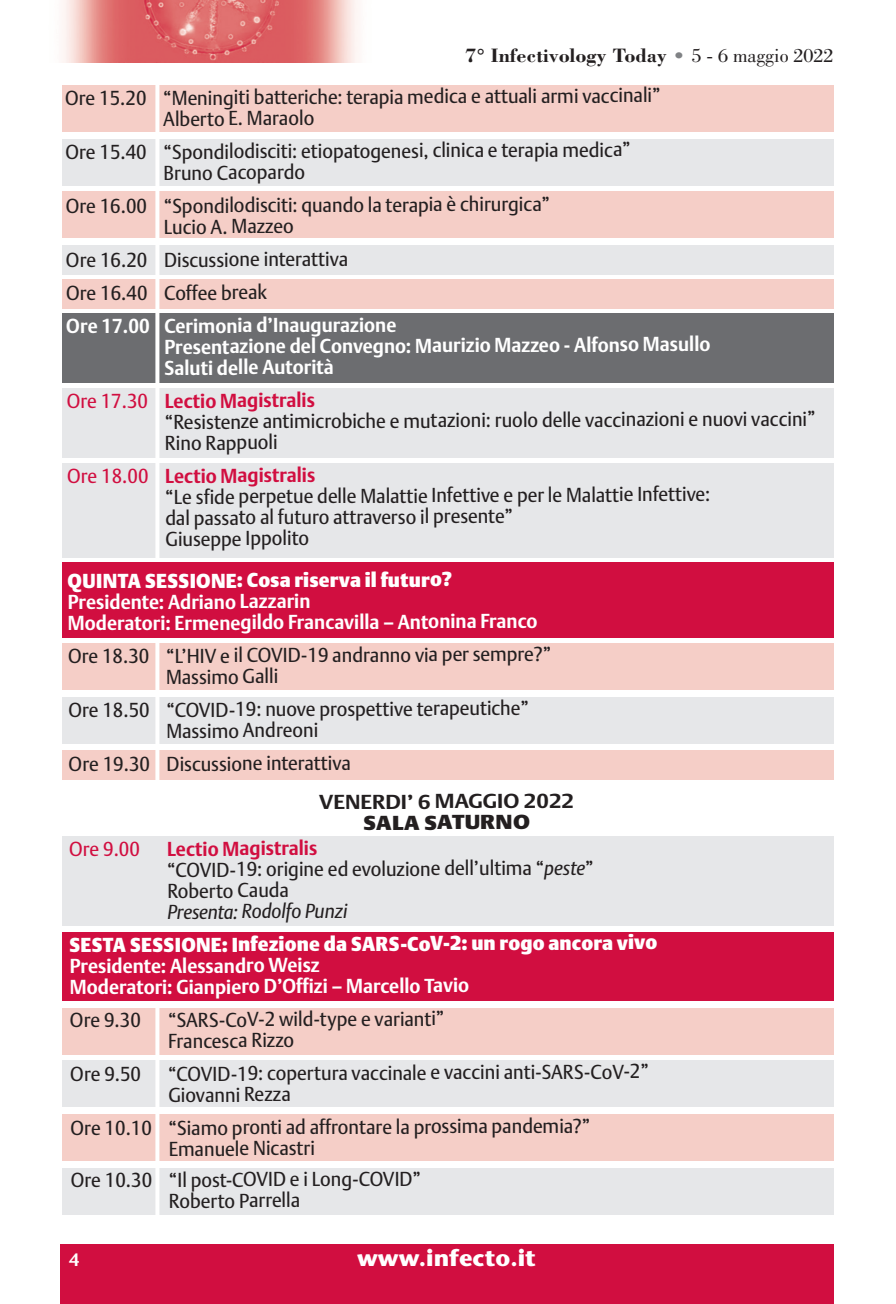
<style>
.page{position:relative;width:896px;height:1304px;background:#fff}
.page>*{position:absolute;margin:0;border:0;box-sizing:border-box;transform-origin:0 0}
.t1{font:700 23.4px "Stone Sans";color:#fff}
.t2{font:20px/21px "DTL Argo T";letter-spacing:-.005em;color:#231f20;scale:.94 1}
.t3{font:700 20px/20px "DTL Argo T";letter-spacing:-.005em;color:#fff;scale:.94 1}
.t4{font:800 20px "DTL Argo T";letter-spacing:-.005em;color:#fff;scale:.94 1}
.t5{font:700 20px "Bodoni";color:#231f20}
.t6{font:italic 20px "DTL Argo T";letter-spacing:-.005em;color:#231f20;scale:.94 1}
.t7{font:700 20px "DTL Argo T";letter-spacing:-.005em;color:#231f20;scale:1.1 1}
.t8{font:800 20px "DTL Argo T";letter-spacing:-.005em;color:#231f20;scale:1.1 1}
.t9{font:20px "DTL Argo T";color:#d10e40;scale:.94 1}
.t10{font:600 18px "Stone Sans";color:#fff}
.s1{color:#808285}
.s2{font-weight:400}
.s3{font-weight:400;color:#d10e40}
.s4{color:#d10e40}
.s5{font-weight:700;color:#d10e40}
.s6{font-style:italic}
</style>
<div class="page">
<div style="left:61px;top:1244px;width:772px;height:60px;background:#d10e40"></div>
<img style="left:62px;top:0;width:296px;height:62px">
<div style="left:62px;top:1008px;width:772px;height:47px;background:#f5cec7"></div>
<div style="left:62px;top:1168px;width:772px;height:47px;background:#e6e7e9"></div>
<div style="left:62px;top:1114px;width:772px;height:47px;background:#f5cec7"></div>
<div style="left:62px;top:1060px;width:772px;height:47px;background:#e6e7e9"></div>
<div style="left:63px;top:932px;width:771px;height:68px;background:#d10e40"></div>
<div style="left:62px;top:836px;width:771px;height:90px;background:#e6e7e9"></div>
<div style="left:62px;top:750px;width:771px;height:30px;background:#f5cec7"></div>
<div style="left:62px;top:697px;width:771px;height:47px;background:#e6e7e9"></div>
<div style="left:62px;top:643px;width:771px;height:47px;background:#f5cec7"></div>
<div style="left:62px;top:562px;width:771px;height:76px;background:#d10e40"></div>
<div style="left:62px;top:463px;width:772px;height:95px;background:#e6e7e9"></div>
<div style="left:62px;top:388px;width:772px;height:70px;background:#e6e7e9"></div>
<div style="left:62px;top:313px;width:771px;height:70px;background:#6c6d70"></div>
<div style="left:62px;top:279px;width:772px;height:29px;background:#f5cec7"></div>
<div style="left:62px;top:245px;width:772px;height:29px;background:#e6e7e9"></div>
<div style="left:62px;top:191px;width:772px;height:47px;background:#f5cec7"></div>
<div style="left:62px;top:139px;width:772px;height:47px;background:#e6e7e9"></div>
<div style="left:62px;top:85px;width:772px;height:47px;background:#f5cec7"></div>
<hr style="left:155px;top:81px;width:4px;height:479px;background:#fff">
<hr style="left:155px;top:640px;width:4px;height:145px;background:#fff">
<hr style="left:155px;top:1005px;width:4px;height:214px;background:#fff">
<p class="t5" style="left:465px;top:43px;width:370px">7° Infectivology Today <span class="s1">•</span> <span class="s2">5 - 6 maggio 2022</span></p>
<p class="t2" style="left:163px;top:86px;width:531px;line-height:21.6px;text-indent:-98px">Ore 15.20 “Meningiti batteriche: terapia medica e attuali armi vaccinali”<br>Alberto E. Maraolo</p>
<p class="t2" style="left:164px;top:140px;width:499px;line-height:21.6px;text-indent:-98px">Ore 15.40 “Spondilodisciti: etiopatogenesi, clinica e terapia medica”<br>Bruno Cacopardo</p>
<p class="t2" style="left:164px;top:194px;width:413px;text-indent:-98px">Ore 16.00 “Spondilodisciti: quando la terapia è chirurgica”<br>Lucio A. Mazzeo</p>
<p class="t2" style="left:66px;top:243px;width:302px;line-height:33.2px">Ore 16.20 Discussione interattiva<br>Ore 16.40 Coffee break</p>
<p class="t3" style="left:164px;top:315px;width:582px;text-indent:-98px">Ore 17.00 Cerimonia d’Inaugurazione<br>Presentazione del Convegno: Maurizio Mazzeo - Alfonso Masullo</p>
<p class="t3" style="left:67px;top:351px;width:286px;line-height:33px;text-indent:98px">Saluti delle Autorità<br><span class="s3">Ore 17.30</span> <span class="s4">Lectio Magistralis</span></p>
<p class="t2" style="left:165px;top:409px;width:694px;line-height:22.4px">“Resistenze antimicrobiche e mutazioni: ruolo delle vaccinazioni e nuovi vaccini”<br>Rino Rappuoli</p>
<p class="t2" style="left:165px;top:465px;width:581px;text-indent:-98px"><span class="s4">Ore 18.00</span> <span class="s5">Lectio Magistralis<br></span>“Le sfide perpetue delle Malattie Infettive e per le Malattie Infettive: dal passato al futuro attraverso il presente”<br>Giuseppe Ippolito</p>
<p class="t4" style="left:68px;top:566px;width:411px">QUINTA SESSIONE: Cosa riserva il futuro?</p>
<p class="t3" style="left:68px;top:591px;width:501px">Presidente: Adriano Lazzarin<br>Moderatori: Ermenegildo Francavilla – Antonina Franco</p>
<p class="t2" style="left:166px;top:644px;width:411px;text-indent:-98px">Ore 18.30 “L’HIV e il COVID-19 andranno via per sempre?”<br>Massimo Galli</p>
<p class="t2" style="left:166px;top:698px;width:387px;text-indent:-98px">Ore 18.50 “COVID-19: nuove prospettive terapeutiche”<br>Massimo Andreoni</p>
<p class="t2" style="left:69px;top:753px;width:302px">Ore 19.30 Discussione interattiva</p>
<p class="t7" style="left:319px;top:789px;width:233px">VENERDI’ 6 MAGGIO 2022</p>
<p class="t8" style="left:363px;top:808px;width:153px">SALA SATURNO</p>
<p class="t9" style="left:69px;top:837px;width:77px">Ore 9.00</p>
<p class="t2" style="left:167px;top:838px;width:455px"><span class="s5">Lectio Magistralis<br></span>“COVID-19: origine ed evoluzione dell’ultima “<span class="s6">peste</span>”<br>Roberto Cauda</p>
<p class="t6" style="left:167px;top:899px;width:193px">Presenta: Rodolfo Punzi</p>
<p class="t4" style="left:70px;top:930px;width:627px">SESTA SESSIONE: Infezione da SARS-CoV-2: un rogo ancora vivo</p>
<p class="t3" style="left:70px;top:955px;width:427px;line-height:20.6px">Presidente: Alessandro Weisz<br>Moderatori: Gianpiero D’Offizi – Marcello Tavio</p>
<p class="t2" style="left:70px;top:1009px;width:77px">Ore 9.30</p>
<p class="t2" style="left:168px;top:1008px;width:296px">“SARS-CoV-2 wild-type e varianti”<br>Francesca Rizzo</p>
<p class="t2" style="left:70px;top:1063px;width:77px">Ore 9.50</p>
<p class="t2" style="left:168px;top:1061px;width:513px;line-height:22px">“COVID-19: copertura vaccinale e vaccini anti-SARS-CoV-2”<br>Giovanni Rezza</p>
<p class="t2" style="left:169px;top:1116px;width:450px;text-indent:-98px">Ore 10.10 “Siamo pronti ad affrontare la prossima pandemia?”<br>Emanuele Nicastri</p>
<p class="t2" style="left:169px;top:1169px;width:270px;text-indent:-98px">Ore 10.30 “Il post-COVID e i Long-COVID”<br>Roberto Parrella</p>
<p class="t10" style="left:69px;top:1249px;width:12px">4</p>
<p class="t1" style="left:357px;top:1244px;width:180px">www.infecto.it</p>
</div>
